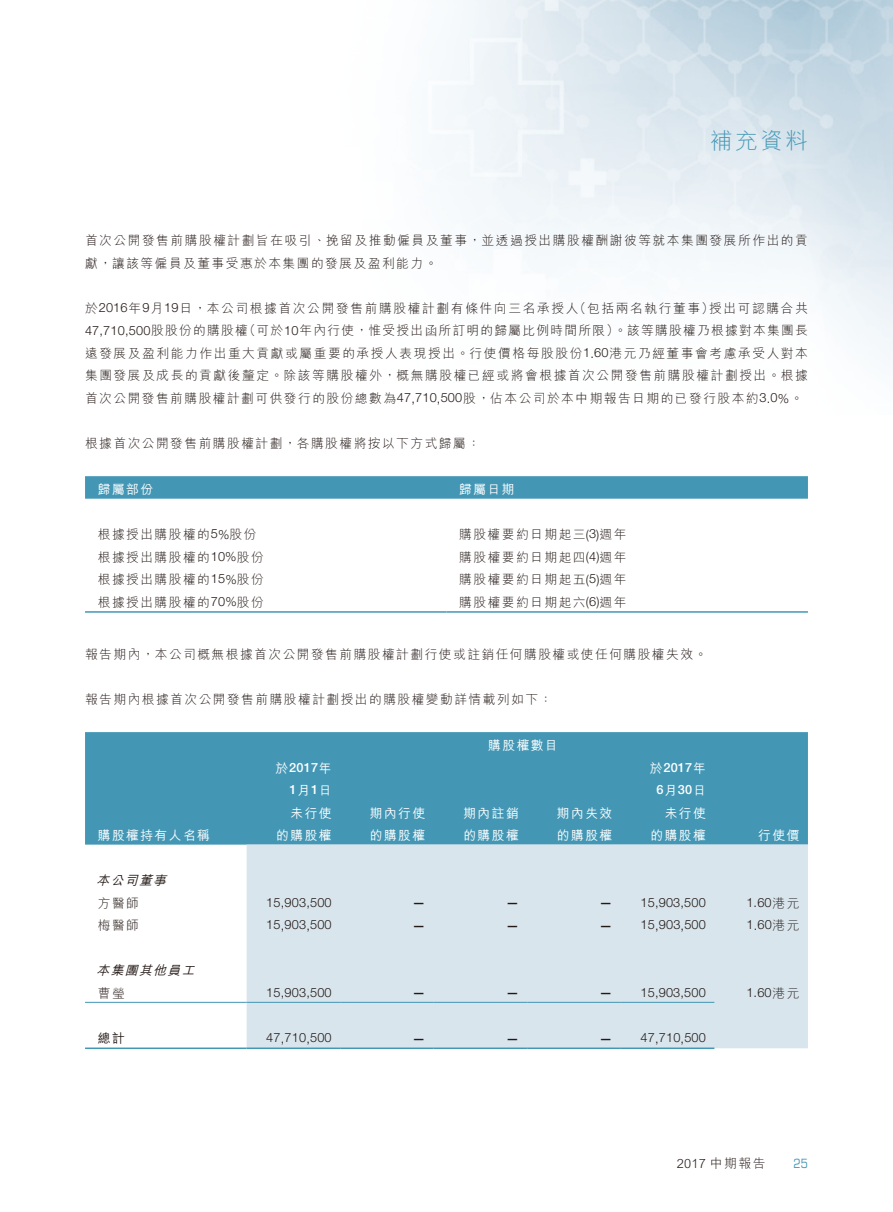
<style>
.page{position:relative;width:893px;height:1212px;background:#fff}
.page>*{position:absolute;margin:0;border:0;box-sizing:border-box;transform-origin:0 0}
.t1{font:300 22.5px "M Hei HK";color:#4397b5}
.t2{font:300 12.75px/22.5px "M Hei HK";letter-spacing:.115em;color:#231916}
.t3{font:300 12.75px "Helvetica Neue";letter-spacing:.015em;color:#231916}
.t4{font:500 12.75px/22.5px "M Hei HK";letter-spacing:.115em;color:#fff}
.t5{font:500 12.75px/22.5px "Helvetica Neue";letter-spacing:.015em;color:#fff;text-align:right}
.t6{font:italic 500 12.75px "M Hei HK";color:#231916}
.t7{font:300 12.75px "M Hei HK";letter-spacing:.065em;color:#231916}
.t8{font:500 12.75px "Helvetica Neue";color:#231916}
.t9{font:condensed 12.75px "Eurostile";color:#4397b5}
.t10{font:500 12.75px "M Hei HK";color:#231916}
.s1{font-family:"Helvetica Neue"}
.s2{font-family:"M Hei HK"}
.s3{font-weight:500}
</style>
<div class="page">
<svg style="left:85px;top:476px;width:723px;height:23px;background:#4699b6"></svg>
<hr style="left:85px;top:611px;width:361px;height:2px;background:#4397b5">
<hr style="left:446px;top:611px;width:362px;height:2px;background:#4397b5">
<div style="left:85px;top:732px;width:723px;height:113px;background:#4397b5"></div>
<div style="left:247px;top:845px;width:561px;height:203px;background:#d9e5ed"></div>
<hr style="left:85px;top:1002px;width:162px;height:1px;background:#4397b5">
<hr style="left:247px;top:1002px;width:93px;height:1px;background:#4397b5">
<hr style="left:340px;top:1002px;width:94px;height:1px;background:#4397b5">
<hr style="left:434px;top:1002px;width:93px;height:1px;background:#4397b5">
<hr style="left:527px;top:1002px;width:94px;height:1px;background:#4397b5">
<hr style="left:621px;top:1002px;width:93px;height:1px;background:#4397b5">
<hr style="left:85px;top:1047px;width:162px;height:2px;background:#4397b5">
<hr style="left:247px;top:1047px;width:93px;height:2px;background:#4397b5">
<hr style="left:340px;top:1047px;width:94px;height:2px;background:#4397b5">
<hr style="left:434px;top:1047px;width:93px;height:2px;background:#4397b5">
<hr style="left:527px;top:1047px;width:94px;height:2px;background:#4397b5">
<hr style="left:621px;top:1047px;width:93px;height:2px;background:#4397b5">
<h1 class="t1" style="left:710px;top:125px;width:99px">補充資料</h1>
<p class="t2" style="left:85px;top:229px;width:724px">首次公開發售前購股權計劃旨在吸引、挽留及推動僱員及董事，並透過授出購股權酬謝彼等就本集團發展所作出的貢獻，讓該等僱員及董事受惠於本集團的發展及盈利能力。</p>
<p class="t2" style="left:85px;top:296px;width:724px;text-align:justify">於<span class="s1">2016</span>年<span class="s1">9</span>月<span class="s1">19</span>日，本公司根據首次公開發售前購股權計劃有條件向三名承授人（包括兩名執行董事）授出可認購合共<span class="s1">47,710,500</span>股股份的購股權（可於<span class="s1">10</span>年內行使，惟受授出函所訂明的歸屬比例時間所限）。該等購股權乃根據對本集團長遠發展及盈利能力作出重大貢獻或屬重要的承授人表現授出。行使價格每股股份<span class="s1">1.60</span>港元乃經董事會考慮承受人對本集團發展及成長的貢獻後釐定。除該等購股權外，概無購股權已經或將會根據首次公開發售前購股權計劃授出。根據首次公開發售前購股權計劃可供發行的股份總數為<span class="s1">47,710,500</span>股，佔本公司於本中期報告日期的已發行股本約<span class="s1">3.0%</span>。</p>
<p class="t2" style="left:85px;top:431px;width:396px">根據首次公開發售前購股權計劃，各購股權將按以下方式歸屬：</p>
<p class="t4" style="left:98px;top:477px;width:57px">歸屬部份</p>
<p class="t4" style="left:459px;top:477px;width:57px">歸屬日期</p>
<p class="t2" style="left:98px;top:523px;width:160px">根據授出購股權的<span class="s1">5%</span>股份</p>
<p class="t2" style="left:459px;top:523px;width:169px">購股權要約日期起三<span class="s1">(3)</span>週年</p>
<p class="t2" style="left:98px;top:545px;width:167px">根據授出購股權的<span class="s1">10%</span>股份</p>
<p class="t2" style="left:459px;top:545px;width:169px">購股權要約日期起四<span class="s1">(4)</span>週年</p>
<p class="t2" style="left:98px;top:568px;width:167px">根據授出購股權的<span class="s1">15%</span>股份</p>
<p class="t2" style="left:459px;top:568px;width:169px">購股權要約日期起五<span class="s1">(5)</span>週年</p>
<p class="t2" style="left:98px;top:590px;width:167px">根據授出購股權的<span class="s1">70%</span>股份</p>
<p class="t2" style="left:459px;top:590px;width:169px">購股權要約日期起六<span class="s1">(6)</span>週年</p>
<p class="t2" style="left:85px;top:642px;width:624px">報告期內，本公司概無根據首次公開發售前購股權計劃行使或註銷任何購股權或使任何購股權失效。</p>
<p class="t2" style="left:85px;top:687px;width:469px">報告期內根據首次公開發售前購股權計劃授出的購股權變動詳情載列如下：</p>
<p class="t4" style="left:488px;top:733px;width:71px">購股權數目</p>
<p class="t4" style="left:98px;top:823px;width:114px">購股權持有人名稱</p>
<p class="t5" style="left:276px;top:756px;width:58px"><span class="s2">於</span>2017<span class="s2">年<br></span>1<span class="s2">月</span>1<span class="s2">日</span></p>
<p class="t4" style="left:276px;top:801px;width:57px;text-align:right">未行使的購股權</p>
<p class="t4" style="left:370px;top:801px;width:57px">期內行使的購股權</p>
<p class="t4" style="left:463px;top:801px;width:57px">期內註銷的購股權</p>
<p class="t4" style="left:557px;top:801px;width:57px">期內失效的購股權</p>
<p class="t5" style="left:650px;top:756px;width:58px;text-align:center"><span class="s2">於</span>2017<span class="s2">年<br></span>6<span class="s2">月</span>30<span class="s2">日</span></p>
<p class="t4" style="left:650px;top:801px;width:57px;text-align:right">未行使的購股權</p>
<p class="t4" style="left:758px;top:823px;width:43px">行使價</p>
<p class="t6" style="left:96px;top:871px;width:76px">本公司董事</p>
<p class="t2" style="left:98px;top:891px;width:43px">方醫師</p>
<p class="t3" style="left:266px;top:894px;width:67px">15,903,500</p>
<p class="t8" style="left:412px;top:895px;width:14px">—</p>
<p class="t8" style="left:506px;top:895px;width:14px">—</p>
<p class="t3" style="left:600px;top:894px;width:108px"><span class="s3">—</span> 15,903,500</p>
<p class="t3" style="left:746px;top:894px;width:55px">1.60<span class="s2">港元</span></p>
<p class="t2" style="left:98px;top:913px;width:43px">梅醫師</p>
<p class="t3" style="left:266px;top:917px;width:67px">15,903,500</p>
<p class="t8" style="left:413px;top:918px;width:14px">—</p>
<p class="t8" style="left:506px;top:918px;width:14px">—</p>
<p class="t3" style="left:600px;top:917px;width:108px"><span class="s3">—</span> 15,903,500</p>
<p class="t3" style="left:746px;top:917px;width:55px">1.60<span class="s2">港元</span></p>
<p class="t6" style="left:96px;top:961px;width:104px">本集團其他員工</p>
<p class="t2" style="left:98px;top:981px;width:28px">曹瑩</p>
<p class="t3" style="left:266px;top:984px;width:67px">15,903,500</p>
<p class="t8" style="left:412px;top:985px;width:14px">—</p>
<p class="t8" style="left:506px;top:985px;width:14px">—</p>
<p class="t3" style="left:600px;top:984px;width:108px"><span class="s3">—</span> 15,903,500</p>
<p class="t3" style="left:746px;top:985px;width:55px">1.60<span class="s2">港元</span></p>
<p class="t10" style="left:98px;top:1029px;width:28px">總計</p>
<p class="t3" style="left:266px;top:1030px;width:67px">47,710,500</p>
<p class="t8" style="left:413px;top:1030px;width:14px">—</p>
<p class="t8" style="left:506px;top:1030px;width:14px">—</p>
<p class="t3" style="left:600px;top:1030px;width:108px"><span class="s3">—</span> 47,710,500</p>
<p class="t7" style="left:677px;top:1154px;width:90px">2017 中期報告</p>
<p class="t9" style="left:794px;top:1155px;width:16px">25</p>
</div>
